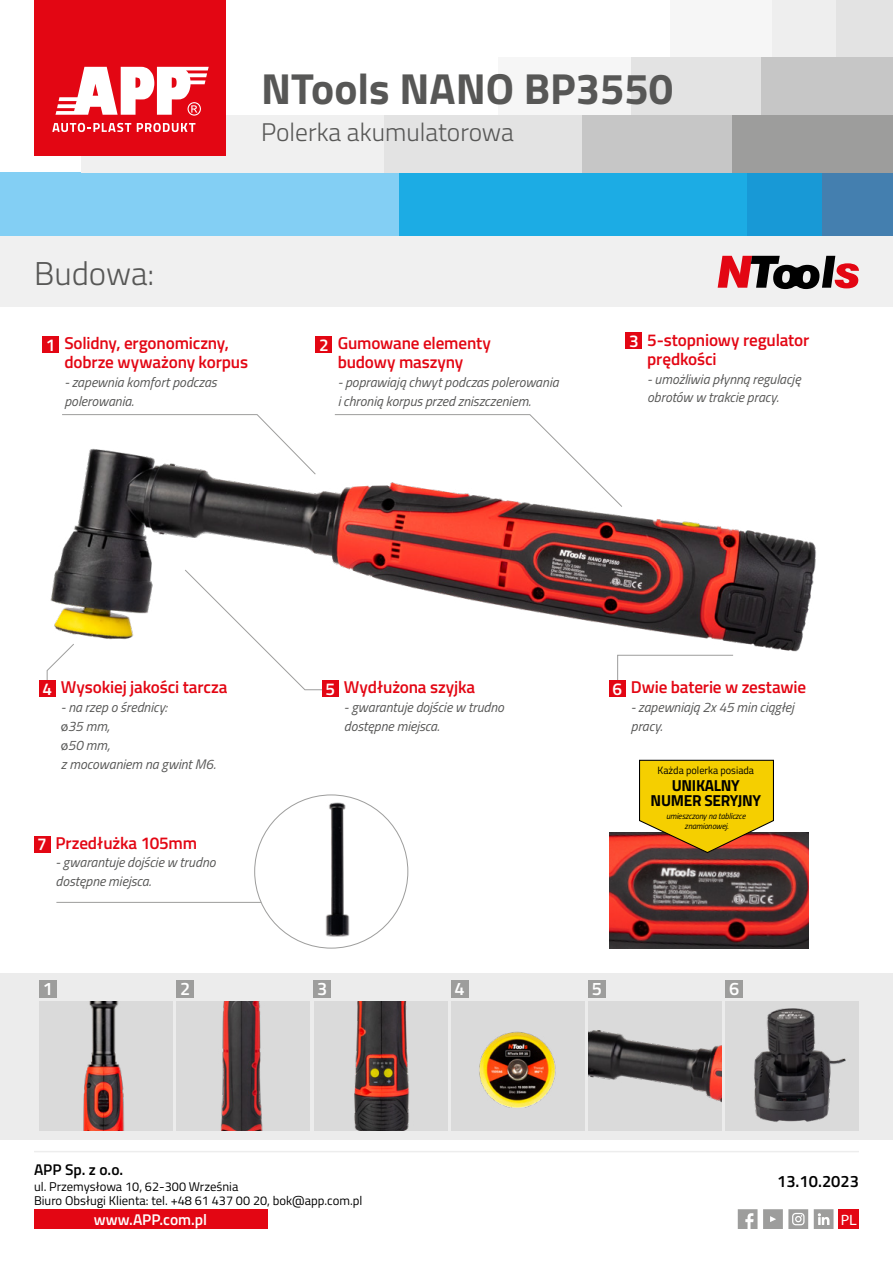
<style>
.page{position:relative;width:893px;height:1263px;background:#fff}
.page>*{position:absolute;margin:0;border:0;box-sizing:border-box;transform-origin:0 0}
.t1{font:700 43.5px "Titillium";color:#575756}
.t2{font:300 33px "Titillium";color:#575756}
.t3{font:300 25.5px "Titillium";color:#575756}
.t4{font:600 18.15px "Titillium";color:#fff}
.t5{font:600 17.25px/18.9px "Titillium";letter-spacing:-.01em;color:#e30613}
.t6{font:600 17.25px "Titillium";color:#fff}
.t7{font:600 16.5px "Titillium";color:#000}
.t8{font:700 15.9px/14.9px "Titillium";letter-spacing:-.02em;color:#000;text-align:center}
.t9{font:600 15.45px "Titillium";color:#fff}
.t10{font:600 15.45px "Titillium";color:#000}
.t11{font:semi-expanded 15px "Myriad Pro";color:#fff}
.t12{font:italic 13.8px/18.9px "Titillium";color:#575756}
.t13{font:12.75px/14.1px "Titillium";color:#000}
.t14{font:10.65px "Titillium";color:#000}
.t15{font:italic 8.55px/10.2px "Titillium";letter-spacing:-.01em;color:#000;text-align:center}
.s1{color:#fff}
.s2{font-family:"Myriad Pro";font-style:normal}
</style>
<div class="page">
<div style="left:727px;top:172px;width:97px;height:64px;background:#1899d6"></div>
<div style="left:398px;top:172px;width:348px;height:64px;background:#1cace4"></div>
<div style="left:0;top:172px;width:399px;height:64px;background:#83cff4"></div>
<div style="left:830px;top:0;width:63px;height:57px;background:#e3e3e3"></div>
<div style="left:746px;top:0;width:90px;height:57px;background:#eee"></div>
<div style="left:670px;top:0;width:101px;height:57px;background:#f6f6f6"></div>
<div style="left:761px;top:57px;width:132px;height:58px;background:#c6c6c6"></div>
<div style="left:629px;top:57px;width:132px;height:58px;background:#e3e3e3"></div>
<div style="left:499px;top:57px;width:132px;height:58px;background:#f6f6f6"></div>
<div style="left:822px;top:172px;width:71px;height:64px;background:#447faf"></div>
<div style="left:732px;top:115px;width:161px;height:57px;background:#9d9d9c"></div>
<div style="left:383px;top:115px;width:205px;height:57px;background:#e3e3e3"></div>
<div style="left:81px;top:115px;width:302px;height:57px;background:#f0f0f0"></div>
<div style="left:583px;top:115px;width:149px;height:57px;background:#c6c6c6"></div>
<div style="left:35px;top:0;width:191px;height:156px;background:#e30613"></div>
<svg style="left:52px;top:123px;width:79px;height:9px"></svg>
<svg style="left:137px;top:123px;width:58px;height:9px"></svg>
<svg style="left:55px;top:67px;width:154px;height:49px"></svg>
<hr style="left:34px;top:1151px;width:825px;height:1px;background:#ededed">
<svg style="left:738px;top:1209px;width:19px;height:20px"></svg>
<svg style="left:763px;top:1209px;width:45px;height:20px"></svg>
<svg style="left:814px;top:1209px;width:19px;height:20px"></svg>
<div style="left:34px;top:1209px;width:233px;height:20px;background:#e30613"></div>
<div style="left:838px;top:1209px;width:21px;height:20px;background:#e30613"></div>
<img style="left:50px;top:475px;width:766px;height:177px">
<div style="left:0;top:973px;width:893px;height:166px;background:#ececec"></div>
<div style="left:0;top:236px;width:893px;height:71px;background:#f0f0f0"></div>
<div style="left:42px;top:337px;width:17px;height:16px;background:#e30613"></div>
<img style="left:588px;top:1001px;width:134px;height:130px">
<img style="left:451px;top:1001px;width:133px;height:130px">
<img style="left:177px;top:1001px;width:133px;height:130px">
<img style="left:39px;top:1001px;width:134px;height:130px">
<div style="left:177px;top:980px;width:17px;height:17px;background:#9d9d9c"></div>
<div style="left:39px;top:980px;width:17px;height:17px;background:#9d9d9c"></div>
<img style="left:314px;top:1001px;width:133px;height:130px">
<div style="left:314px;top:980px;width:17px;height:17px;background:#9d9d9c"></div>
<img style="left:726px;top:1001px;width:133px;height:130px">
<svg style="left:718px;top:256px;width:141px;height:33px"></svg>
<div style="left:316px;top:337px;width:16px;height:16px;background:#e30613"></div>
<div style="left:451px;top:980px;width:17px;height:17px;background:#9d9d9c"></div>
<div style="left:626px;top:333px;width:16px;height:16px;background:#e30613"></div>
<div style="left:588px;top:980px;width:17px;height:17px;background:#9d9d9c"></div>
<div style="left:34px;top:836px;width:16px;height:16px;background:#e30613"></div>
<div style="left:726px;top:980px;width:17px;height:17px;background:#9d9d9c"></div>
<img style="left:609px;top:832px;width:199px;height:116px">
<svg style="left:638px;top:759px;width:136px;height:95px"></svg>
<hr style="left:56px;top:902px;width:205px;height:1px;background:#9d9d9c">
<img style="left:255px;top:795px;width:153px;height:153px;border-radius:77px">
<svg style="left:62px;top:414px;width:254px;height:61px"></svg>
<svg style="left:334px;top:414px;width:289px;height:94px"></svg>
<svg style="left:184px;top:569px;width:142px;height:121px"></svg>
<div style="left:322px;top:681px;width:16px;height:16px;background:#e30613"></div>
<svg style="left:46px;top:643px;width:29px;height:53px"></svg>
<div style="left:39px;top:681px;width:16px;height:16px;background:#e30613"></div>
<svg style="left:617px;top:654px;width:116px;height:29px"></svg>
<div style="left:609px;top:681px;width:16px;height:16px;background:#e30613"></div>
<h1 class="t1" style="left:261px;top:56px;width:414px">NTools NANO BP3550</h1>
<h3 class="t3" style="left:261px;top:113px;width:254px">Polerka akumulatorowa</h3>
<h2 class="t2" style="left:34px;top:249px;width:122px">Budowa:</h2>
<p class="t5" style="left:64px;top:333px;width:185px;text-indent:-19px"><span class="s1">1</span> Solidny, ergonomiczny, dobrze wyważony korpus</p>
<p class="t12" style="left:64px;top:372px;width:154px">- zapewnia komfort podczas polerowania.</p>
<p class="t5" style="left:319px;top:333px;width:173px;text-align:center"><span class="s1">2</span> Gumowane elementy budowy maszyny</p>
<p class="t12" style="left:338px;top:372px;width:222px">- poprawiają chwyt podczas polerowania i chronią korpus przed zniszczeniem.</p>
<p class="t6" style="left:629px;top:328px;width:11px">3</p>
<p class="t5" style="left:647px;top:329px;width:164px">5-stopniowy regulator prędkości</p>
<p class="t12" style="left:647px;top:368px;width:155px">- umożliwia płynną regulację obrotów w trakcie pracy.</p>
<p class="t5" style="left:61px;top:677px;width:168px">Wysokiej jakości tarcza</p>
<p class="t6" style="left:326px;top:676px;width:11px">5</p>
<p class="t12" style="left:61px;top:697px;width:156px">- na rzep o średnicy:<br><span class="s2">ø</span>35 mm,<br><span class="s2">ø</span>50 mm,<br>z mocowaniem na gwint M6.</p>
<p class="t6" style="left:43px;top:676px;width:11px">4</p>
<p class="t5" style="left:631px;top:677px;width:177px">Dwie baterie w zestawie</p>
<p class="t12" style="left:631px;top:697px;width:165px">- zapewniają 2x 45 min ciągłej pracy.</p>
<p class="t5" style="left:344px;top:677px;width:133px">Wydłużona szyjka</p>
<p class="t12" style="left:344px;top:697px;width:162px">- gwarantuje dojście w trudno dostępne miejsca.</p>
<p class="t6" style="left:612px;top:676px;width:11px">6</p>
<p class="t14" style="left:657px;top:762px;width:98px">Każda polerka posiada</p>
<p class="t8" style="left:651px;top:777px;width:112px">UNIKALNY<br>NUMER SERYJNY</p>
<p class="t15" style="left:666px;top:811px;width:81px">umieszczony na tabliczce znamionowej.</p>
<p class="t6" style="left:37px;top:831px;width:11px">7</p>
<p class="t5" style="left:56px;top:832px;width:143px">Przedłużka 105mm</p>
<p class="t12" style="left:56px;top:852px;width:162px">- gwarantuje dojście w trudno dostępne miejsca.</p>
<h3 class="t4" style="left:43px;top:975px;width:12px">1</h3>
<h3 class="t4" style="left:180px;top:975px;width:12px">2</h3>
<h3 class="t4" style="left:317px;top:975px;width:12px">3</h3>
<h3 class="t4" style="left:455px;top:975px;width:12px">4</h3>
<h3 class="t4" style="left:592px;top:975px;width:12px">5</h3>
<h3 class="t4" style="left:729px;top:975px;width:12px">6</h3>
<p class="t10" style="left:34px;top:1158px;width:91px">APP Sp. z o.o.</p>
<p class="t13" style="left:34px;top:1179px;width:330px">ul. Przemysłowa 10, 62-300 Września<br>Biuro Obsługi Klienta: tel. +48 61 437 00 20, bok@app.com.pl</p>
<p class="t9" style="left:94px;top:1208px;width:115px">www.APP.com.pl</p>
<p class="t11" style="left:841px;top:1210px;width:18px">PL</p>
<p class="t7" style="left:777px;top:1169px;width:83px">13.10.2023</p>
</div>
